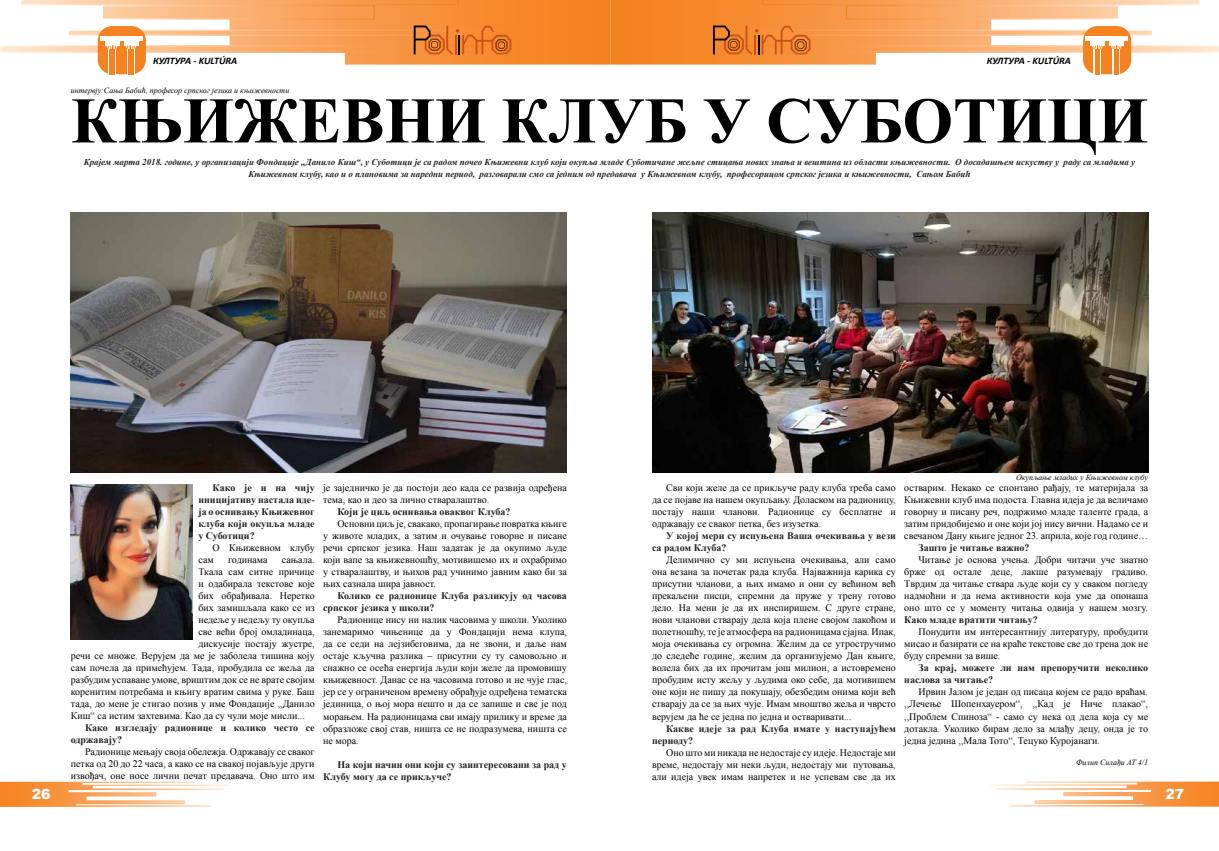
<style>
.page{position:relative;width:1219px;height:851px;background:#fff}
.page>*{position:absolute;margin:0;border:0;box-sizing:border-box;transform-origin:0 0}
.t1{font:700 65px "Times New Roman";color:#000}
.t2{font:900 14px "Arial";color:#fff}
.t3{font:10px/12px "Times New Roman";color:#000;text-align:justify}
.t4{font:700 10px/12px "Times New Roman";color:#222}
.t5{font:italic 700 10px "Calibri";color:#000}
.t6{font:italic 700 9px/12.7px "Times New Roman";color:#222;text-align:center}
.t7{font:italic 8px "Times New Roman";color:#000}
</style>
<div class="page">
<svg style="left:0;top:781px;width:230px;height:25px"></svg>
<svg style="left:990px;top:781px;width:229px;height:25px"></svg>
<svg style="left:0;top:0;width:1219px;height:75px"></svg>
<img style="left:652px;top:213px;width:496px;height:259px">
<img style="left:71px;top:213px;width:496px;height:259px">
<img style="left:71px;top:484px;width:122px;height:155px">
<p class="t5" style="left:153px;top:54px;width:86px">КУЛТУРА - KULTÚRA</p>
<p class="t5" style="left:987px;top:54px;width:86px">КУЛТУРА - KULTÚRA</p>
<p class="t7" style="left:71px;top:84px;width:220px">интервју:Сања Бабић, професор српског језика и књижевности</p>
<h1 class="t1" style="left:71px;top:74px;width:1079px">КЊИЖЕВНИ КЛУБ У СУБОТИЦИ</h1>
<p class="t6" style="left:84px;top:155px;width:1053px">Крајем марта 2018. године, у организацији Фондације „Данило Киш“, у Суботици је са радом почео Књижевни клуб који окупља младе Суботичане жељне стицања нових знања и вештина из области књижевности. О досадашњем искуству у раду са младима у<br>Књижевном клубу, као и о плановима за наредни период, разговарали смо са једним од предавача у Књижевном клубу, професорицом српског језика и књижевности, Сањом Бабић</p>
<p class="t3" style="left:323px;top:481px;width:245px">је заједничко је да постоји део када се развија одређена тема, као и део за лично стваралаштво.</p>
<p class="t4" style="left:337px;top:505px;width:175px">Који је циљ оснивања оваквог Клуба?</p>
<p class="t3" style="left:323px;top:517px;width:245px;text-indent:14px">Основни циљ је, свакако, пропагирање повратка књиге у животе младих, а затим и очување говорне и писане речи српског језика. Наш задатак је да окупимо људе који вапе за књижевношћу, мотивишемо их и охрабримо у стваралаштву, и њихов рад учинимо јавним како би за њих сазнала шира јавност.</p>
<p class="t4" style="left:323px;top:589px;width:245px;text-indent:14px">Колико се радионице Клуба разликују од часова српског језика у школи?</p>
<p class="t3" style="left:323px;top:613px;width:245px;text-indent:14px">Радионице нису ни налик часовима у школи. Уколико занемаримо чињенице да у Фондацији нема клупа, да се седи на лејзибеговима, да не звони, и даље нам остаје кључна разлика – присутни су ту самовољно и снажно се осећа енергија људи који желе да промовишу књижевност. Данас се на часовима готово и не чује глас, јер се у ограниченом времену обрађује одређена тематска јединица, о њој мора нешто и да се запише и све је под морањем. На радионицама сви имају прилику и време да образложе свој став, ништа се не подразумева, ништа се не мора.</p>
<p class="t4" style="left:323px;top:757px;width:245px;text-indent:14px">На који начин они који су заинтересовани за рад у<br>Клубу могу да се прикључе?</p>
<p class="t4" style="left:198px;top:481px;width:118px;text-align:justify;text-indent:14px">Како је и на чију иницијативу настала иде&shy;ја о оснивању Књижевног клуба који окупља младе у Суботици?</p>
<p class="t3" style="left:198px;top:541px;width:118px;text-indent:14px">О Књижевном клубу сам</p>
<p class="t3" style="left:228px;top:553px;width:41px">годинама</p>
<p class="t3" style="left:282px;top:553px;width:34px">сањала.</p>
<p class="t3" style="left:198px;top:565px;width:118px">Ткала сам ситне причице</p>
<p class="t3" style="left:198px;top:577px;width:118px">и одабирала текстове које</p>
<p class="t3" style="left:198px;top:589px;width:118px">бих обрађивала. Неретко</p>
<p class="t3" style="left:198px;top:601px;width:118px">бих замишљала како се из</p>
<p class="t3" style="left:198px;top:613px;width:118px">недеље у недељу ту окупља</p>
<p class="t3" style="left:198px;top:625px;width:118px">све већи број омладинаца,</p>
<p class="t3" style="left:198px;top:637px;width:118px">дискусије постају жустре,</p>
<p class="t3" style="left:71px;top:649px;width:245px">речи се множе. Верујем да ме је заболела тишина коју</p>
<p class="t3" style="left:71px;top:661px;width:245px">сам почела да примећујем. Тада, пробудила се жеља да</p>
<p class="t3" style="left:71px;top:673px;width:245px">разбудим успаване умове, вриштим док се не врате својим</p>
<p class="t3" style="left:71px;top:685px;width:245px">коренитим потребама и књигу вратим свима у руке. Баш</p>
<p class="t3" style="left:71px;top:697px;width:245px">тада, до мене је стигао позив у име Фондације ,,Данило</p>
<p class="t3" style="left:71px;top:709px;width:235px">Киш“ са истим захтевима. Као да су чули моје мисли...</p>
<p class="t4" style="left:71px;top:721px;width:245px;text-indent:14px">Како изгледају радионице и колико често се одржавају?</p>
<p class="t3" style="left:71px;top:745px;width:245px;text-indent:14px">Радионице мењају своја обележја. Одржавају се сваког петка од 20 до 22 часа, а како се на свакој појављује други извођач, оне носе лични печат предавача. Оно што им</p>
<p class="t7" style="left:1016px;top:471px;width:134px">Окупљање младих у Књижевном клубу</p>
<p class="t3" style="left:652px;top:481px;width:245px;text-indent:14px">Сви који желе да се прикључе раду клуба треба само да се појаве на нашем окупљању. Доласком на радионицу, постају наши чланови. Радионице су бесплатне и одржавају се сваког петка, без изузетка.</p>
<p class="t4" style="left:652px;top:529px;width:245px;text-indent:14px">У којој мери су испуњена Ваша очекивања у вези са радом Клуба?</p>
<p class="t3" style="left:652px;top:553px;width:245px;text-indent:14px">Делимично су ми испуњена очекивања, али само она везана за почетак рада клуба. Најважнија карика су присутни чланови, а њих имамо и они су већином већ прекаљени писци, спремни да пруже у трену готово дело. На мени је да их инспиришем. С друге стране, нови чланови стварају дела која плене својом лакоћом и полетношћу, те је атмосфера на радионицама сјајна. Ипак, моја очекивања су огромна. Желим да се утростручимо до следеће године, желим да организујемо Дан књиге, волела бих да их прочитам још милион, а истовремено пробудим исту жељу у људима око себе, да мотивишем оне који не пишу да покушају, обезбедим онима који већ стварају да се за њих чује. Имам мноштво жеља и чврсто верујем да ће се једна по једна и остваривати...</p>
<p class="t4" style="left:652px;top:721px;width:245px;text-indent:14px">Какве идеје за рад Клуба имате у наступајућем периоду?</p>
<p class="t3" style="left:652px;top:745px;width:245px;text-indent:14px">Оно што ми никада не недостаје су идеје. Недостаје ми време, недостају ми неки људи, недостају ми путовања, али идеја увек имам напретек и не успевам све да их</p>
<p class="t3" style="left:904px;top:481px;width:245px">остварим. Некако се спонтано рађају, те материјала за Књижевни клуб има подоста. Главна идеја је да величамо говорну и писану реч, подржимо младе таленте града, а затим придобијемо и оне који јој нису вични. Надамо се и свечаном Дану књиге једног 23. aприла, које год године…</p>
<p class="t4" style="left:918px;top:541px;width:113px">Зашто је читање важно?</p>
<p class="t3" style="left:904px;top:553px;width:245px;text-indent:14px">Читање је основа учења. Добри читачи уче знатно брже од остале деце, лакше разумевају градиво.<br>Tврдим да читање ствара људе који су у сваком погледу надмоћни и да нема активности која уме да опонаша оно што се у моменту читања одвија у нашем мозгу.</p>
<p class="t4" style="left:904px;top:613px;width:135px">Како младе вратити читању?</p>
<p class="t3" style="left:904px;top:625px;width:245px;text-indent:14px">Понудити им интересантнију литературу, пробудити мисао и базирати се на краће текстове све до трена док не буду спремни за више.</p>
<p class="t4" style="left:904px;top:661px;width:245px;text-indent:14px">За крај, можете ли нам препоручити неколико наслова за читање?</p>
<p class="t3" style="left:904px;top:685px;width:245px;text-indent:14px">Ирвин Јалом је један од писаца којем се радо враћам. ,,Лечење Шопенхауером“, ,,Кад је Ниче плакао“, ,,Проблем Спиноза“ - само су нека од дела која су ме дотакла. Уколико бирам дело за млађу децу, онда је то једна једина ,,Мала Тото“, Тецуко Куројанаги.</p>
<p class="t7" style="left:1076px;top:756px;width:73px">Филип Силађи АТ 4/1</p>
<h2 class="t2" style="left:32px;top:783px;width:20px">26</h2>
<h2 class="t2" style="left:1165px;top:783px;width:20px">27</h2>
</div>
